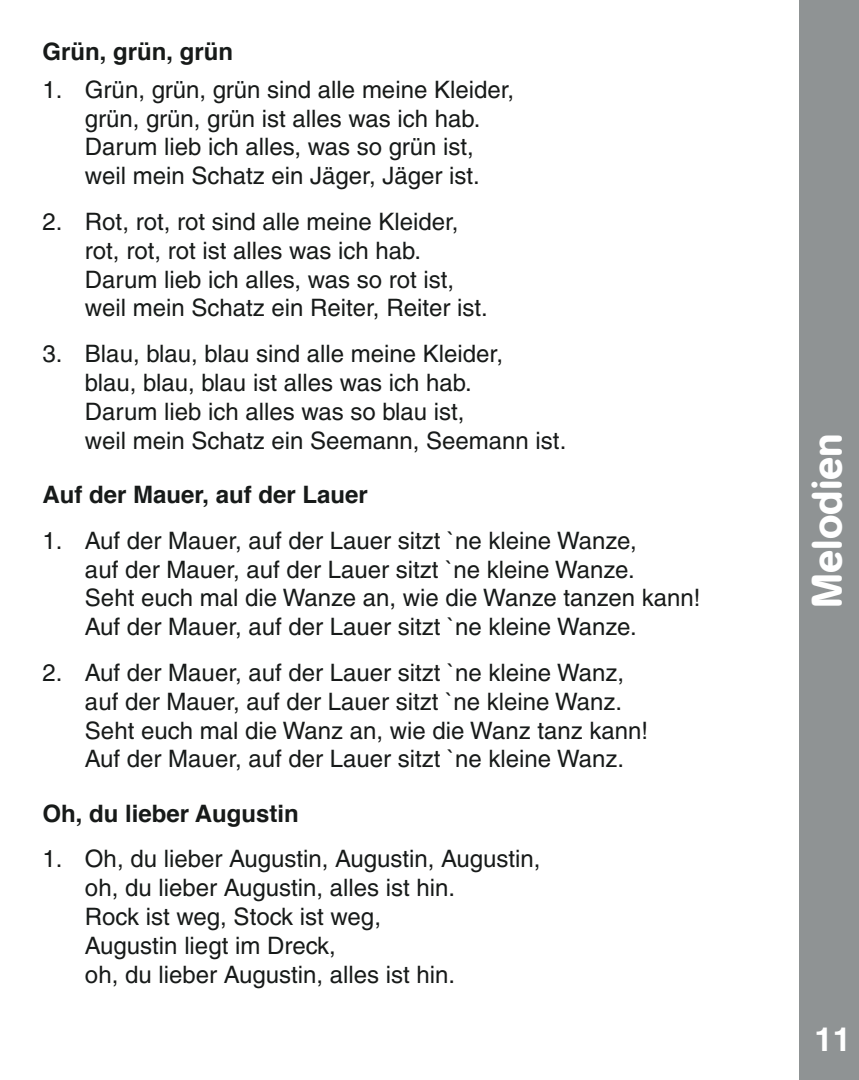
<style>
.page{position:relative;width:859px;height:1080px;background:#fff}
.page>*{position:absolute;margin:0;border:0;box-sizing:border-box;transform-origin:0 0}
.t1{font:500 42px "AG Book Rounded";color:#fff}
.t2{font:700 33px "Helvetica";color:#fff}
.t3{font:500 24px/28.8px "Helvetica";color:#171a19}
.t4{font:700 24px "Helvetica";color:#171a19}
</style>
<div class="page">
<div style="left:799px;top:0;width:60px;height:1080px;background:#8f9394"></div>
<p class="t4" style="left:42px;top:33px;width:192px">Grün, grün, grün</p>
<p class="t3" style="left:42px;top:75px;width:473px;text-align:center">1. G rün, grün, grün sind alle meine Kleider, grün, grün, grün ist alles was ich hab.<br>Darum lieb ich alles, was so grün ist,<br>weil mein Schatz ein Jäger, Jäger ist.</p>
<p class="t3" style="left:85px;top:207px;width:404px;text-indent:-43px">2. Rot, rot, rot sind alle meine Kleider, rot, rot, rot ist alles was ich hab.<br>Darum lieb ich alles, was so rot ist, weil mein Schatz ein Reiter, Reiter ist.</p>
<p class="t3" style="left:85px;top:339px;width:483px;text-indent:-43px">3. Blau, blau, blau sind alle meine Kleider,<br>blau, blau, blau ist alles was ich hab.<br>Darum lieb ich alles was so blau ist,<br>weil mein Schatz ein Seemann, Seemann ist.</p>
<p class="t4" style="left:42px;top:475px;width:327px">Auf der Mauer, auf der Lauer</p>
<p class="t3" style="left:85px;top:526px;width:617px;text-indent:-43px">1. Auf der Mauer, auf der Lauer sitzt `ne kleine Wanze,<br>auf der Mauer, auf der Lauer sitzt `ne kleine Wanze.<br>Seht euch mal die Wanze an, wie die Wanze tanzen kann!<br>Auf der Mauer, auf der Lauer sitzt `ne kleine Wanze.</p>
<p class="t3" style="left:85px;top:658px;width:565px;text-indent:-43px">2. Auf der Mauer, auf der Lauer sitzt `ne kleine Wanz, auf der Mauer, auf der Lauer sitzt `ne kleine Wanz.<br>Seht euch mal die Wanz an, wie die Wanz tanz kann!<br>Auf der Mauer, auf der Lauer sitzt `ne kleine Wanz.</p>
<p class="t4" style="left:42px;top:794px;width:258px">Oh, du lieber Augustin</p>
<p class="t3" style="left:85px;top:845px;width:457px;text-indent:-43px">1. Oh, du lieber Augustin, Augustin, Augustin, oh, du lieber Augustin, alles ist hin.<br>Rock ist weg, Stock ist weg,<br>Augustin liegt im Dreck,<br>oh, du lieber Augustin, alles ist hin.</p>
<h1 class="t1" style="left:802px;top:608px;width:176px;rotate:-90deg">Melodien</h1>
<h2 class="t2" style="left:814px;top:1020px;width:38px">11</h2>
</div>
